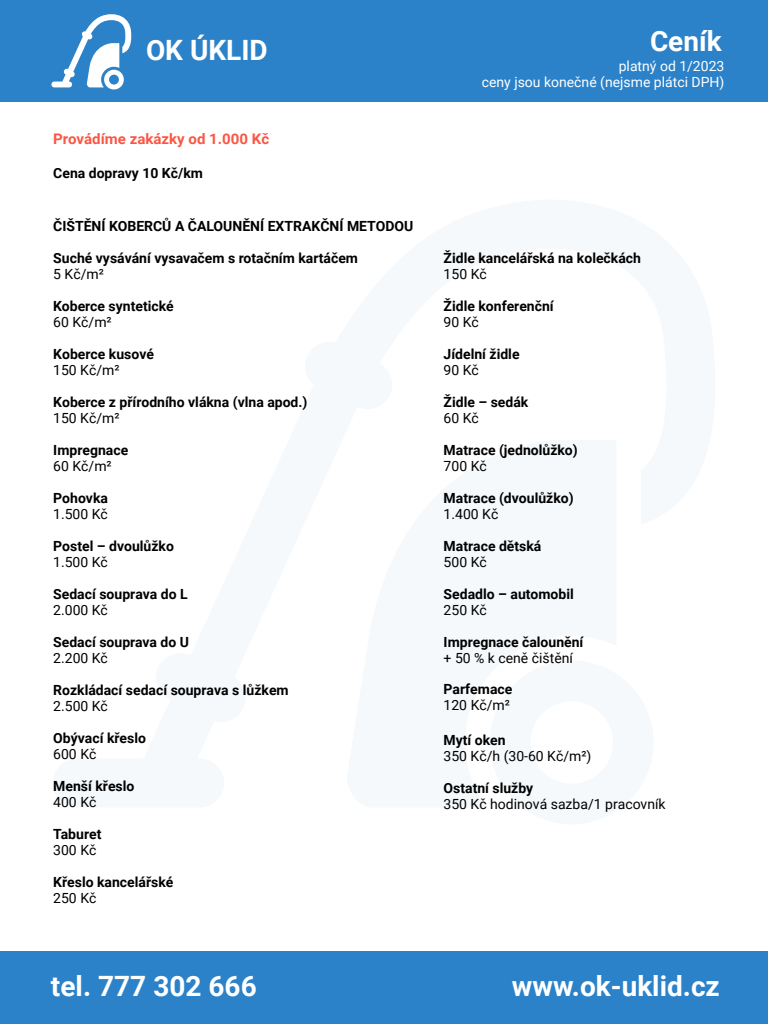
<style>
.page{position:relative;width:768px;height:1024px;background:#fff}
.page>*{position:absolute;margin:0;border:0;box-sizing:border-box;transform-origin:0 0}
.t1{font:700 28px "Roboto";color:#fff}
.t2{font:700 14.6px "Roboto";color:#fb5644}
.t3{font:700 14px "Roboto";color:#000}
.t4{font:14px "Roboto";color:#000}
.t5{font:14px/16.8px "Roboto";color:#fff;text-align:right}
</style>
<div class="page">
<div style="left:0;top:0;width:768px;height:102px;background:#2c82c9"></div>
<div style="left:0;top:951px;width:768px;height:73px;background:#2c82c9"></div>
<svg style="left:51px;top:14px;width:81px;height:75px"></svg>
<h1 class="t1" style="left:146px;top:30px;width:123px">OK ÚKLID</h1>
<h1 class="t1" style="left:650px;top:21px;width:73px">Ceník</h1>
<p class="t5" style="left:482px;top:57px;width:244px">platný od 1/2023<br>ceny jsou konečné (nejsme plátci DPH)</p>
<p class="t2" style="left:53px;top:128px;width:218px">Provádíme zakázky od 1.000 Kč</p>
<p class="t3" style="left:53px;top:163px;width:151px">Cena dopravy 10 Kč/km</p>
<p class="t3" style="left:53px;top:216px;width:362px">ČIŠTĚNÍ KOBERCŮ A ČALOUNĚNÍ EXTRAKČNÍ METODOU</p>
<p class="t3" style="left:53px;top:248px;width:306px">Suché vysávání vysavačem s rotačním kartáčem</p>
<p class="t4" style="left:53px;top:264px;width:52px">5 Kč/m²</p>
<p class="t3" style="left:53px;top:296px;width:122px">Koberce syntetické</p>
<p class="t4" style="left:53px;top:312px;width:60px">60 Kč/m²</p>
<p class="t3" style="left:53px;top:344px;width:102px">Koberce kusové</p>
<p class="t4" style="left:53px;top:360px;width:68px">150 Kč/m²</p>
<p class="t3" style="left:53px;top:392px;width:256px">Koberce z přírodního vlákna (vlna apod.)</p>
<p class="t4" style="left:53px;top:408px;width:68px">150 Kč/m²</p>
<p class="t3" style="left:53px;top:440px;width:76px">Impregnace</p>
<p class="t4" style="left:53px;top:456px;width:60px">60 Kč/m²</p>
<p class="t3" style="left:53px;top:488px;width:56px">Pohovka</p>
<p class="t4" style="left:53px;top:504px;width:56px">1.500 Kč</p>
<p class="t3" style="left:53px;top:536px;width:122px">Postel – dvoulůžko</p>
<p class="t4" style="left:53px;top:552px;width:56px">1.500 Kč</p>
<p class="t3" style="left:53px;top:584px;width:136px">Sedací souprava do L</p>
<p class="t4" style="left:53px;top:600px;width:56px">2.000 Kč</p>
<p class="t3" style="left:53px;top:632px;width:137px">Sedací souprava do U</p>
<p class="t4" style="left:53px;top:648px;width:56px">2.200 Kč</p>
<p class="t3" style="left:53px;top:680px;width:237px">Rozkládací sedací souprava s lůžkem</p>
<p class="t4" style="left:53px;top:696px;width:56px">2.500 Kč</p>
<p class="t3" style="left:53px;top:728px;width:94px">Obývací křeslo</p>
<p class="t4" style="left:53px;top:744px;width:45px">600 Kč</p>
<p class="t3" style="left:53px;top:776px;width:83px">Menší křeslo</p>
<p class="t4" style="left:53px;top:792px;width:45px">400 Kč</p>
<p class="t3" style="left:53px;top:824px;width:50px">Taburet</p>
<p class="t4" style="left:53px;top:840px;width:45px">300 Kč</p>
<p class="t3" style="left:53px;top:872px;width:122px">Křeslo kancelářské</p>
<p class="t4" style="left:53px;top:888px;width:45px">250 Kč</p>
<p class="t3" style="left:444px;top:248px;width:199px">Židle kancelářská na kolečkách</p>
<p class="t4" style="left:444px;top:264px;width:45px">150 Kč</p>
<p class="t3" style="left:444px;top:296px;width:112px">Židle konferenční</p>
<p class="t4" style="left:444px;top:312px;width:37px">90 Kč</p>
<p class="t3" style="left:444px;top:344px;width:77px">Jídelní židle</p>
<p class="t4" style="left:444px;top:360px;width:37px">90 Kč</p>
<p class="t3" style="left:444px;top:392px;width:86px">Židle – sedák</p>
<p class="t4" style="left:444px;top:408px;width:37px">60 Kč</p>
<p class="t3" style="left:444px;top:440px;width:136px">Matrace (jednolůžko)</p>
<p class="t4" style="left:444px;top:456px;width:45px">700 Kč</p>
<p class="t3" style="left:444px;top:488px;width:132px">Matrace (dvoulůžko)</p>
<p class="t4" style="left:444px;top:504px;width:56px">1.400 Kč</p>
<p class="t3" style="left:444px;top:536px;width:99px">Matrace dětská</p>
<p class="t4" style="left:444px;top:552px;width:45px">500 Kč</p>
<p class="t3" style="left:444px;top:584px;width:132px">Sedadlo – automobil</p>
<p class="t4" style="left:444px;top:600px;width:45px">250 Kč</p>
<p class="t3" style="left:444px;top:632px;width:141px">Impregnace čalounění</p>
<p class="t4" style="left:444px;top:648px;width:131px">+ 50 % k ceně čištění</p>
<p class="t3" style="left:444px;top:679px;width:70px">Parfemace</p>
<p class="t4" style="left:444px;top:695px;width:68px">120 Kč/m²</p>
<p class="t3" style="left:444px;top:730px;width:64px">Mytí oken</p>
<p class="t4" style="left:444px;top:746px;width:149px">350 Kč/h (30-60 Kč/m²)</p>
<p class="t3" style="left:444px;top:778px;width:91px">Ostatní služby</p>
<p class="t4" style="left:444px;top:794px;width:224px">350 Kč hodinová sazba/1 pracovník</p>
<h1 class="t1" style="left:51px;top:967px;width:207px">tel. 777 302 666</h1>
<h1 class="t1" style="left:512px;top:967px;width:210px">www.ok-uklid.cz</h1>
</div>
